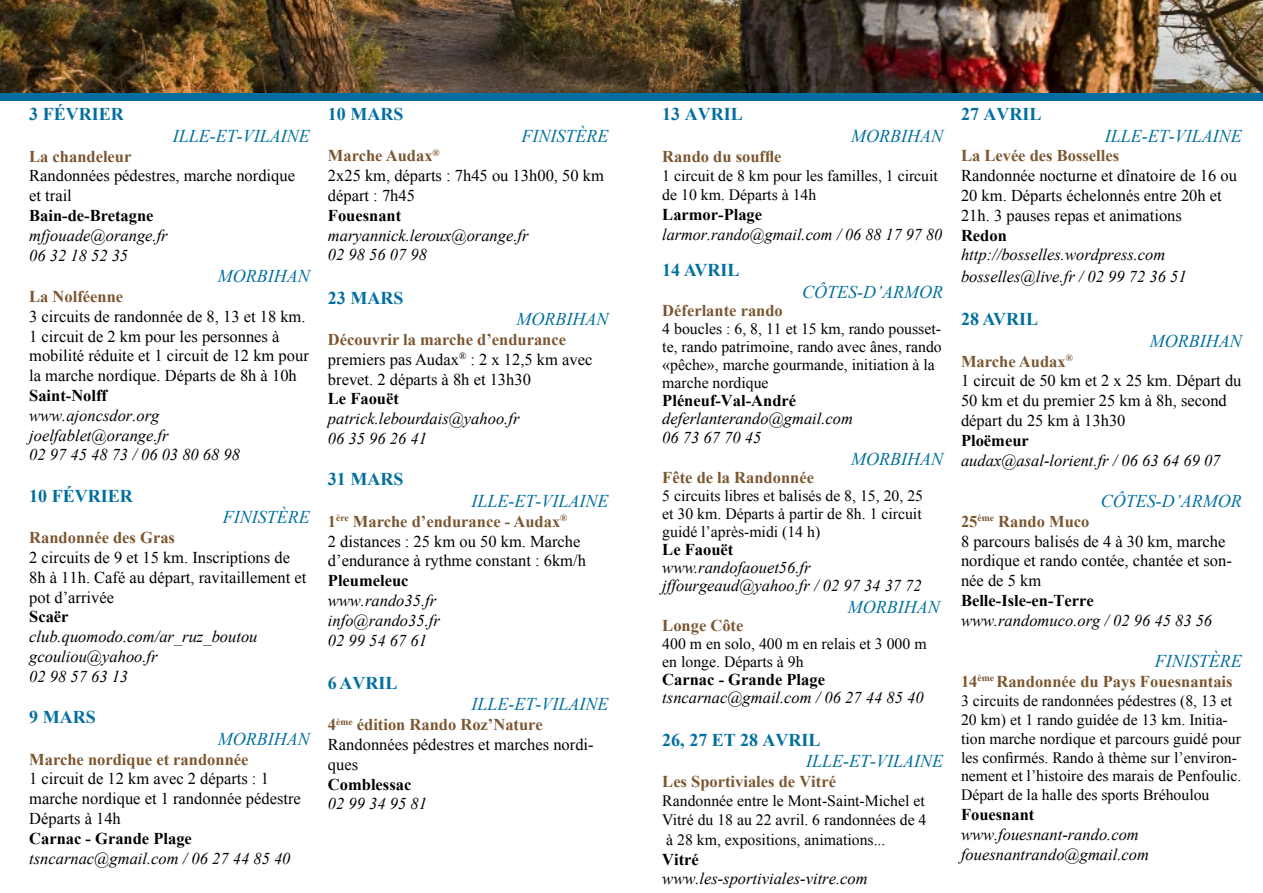
<style>
.page{position:relative;width:1263px;height:893px;background:#fff}
.page>*{position:absolute;margin:0;border:0;box-sizing:border-box;transform-origin:0 0}
.t1{font:italic 18px "Times New Roman";color:#006f9f}
.t2{font:700 18px "Times New Roman";color:#006f9f}
.t3{font:16.5px/19.8px "Times New Roman";color:#000}
.t4{font:italic 16.5px/19.8px "Times New Roman";color:#000}
.t5{font:700 16.5px "Times New Roman";color:#7b5631}
.t6{font:700 16.5px "Times New Roman";color:#000}
.t7{font:15.75px/18px "Times New Roman";color:#000}
.s1{font-weight:700;color:#7b5631}
</style>
<div class="page">
<img style="left:0;top:0;width:1263px;height:93px">
<div style="left:0;top:93px;width:1263px;height:8px;background:#006f9f"></div>
<p class="t2" style="left:29px;top:102px;width:96px">3 février</p>
<p class="t2" style="left:328px;top:101px;width:74px">10 mars</p>
<p class="t2" style="left:662px;top:102px;width:75px">13 avril</p>
<p class="t2" style="left:961px;top:101px;width:75px">27 avril</p>
<p class="t1" style="left:173px;top:123px;width:138px">Ille-et-vilaine</p>
<p class="t5" style="left:29px;top:145px;width:104px">La chandeleur</p>
<p class="t3" style="left:29px;top:166px;width:267px">Randonnées pédestres, marche nordique et trail</p>
<p class="t6" style="left:29px;top:204px;width:126px">Bain-de-Bretagne</p>
<p class="t4" style="left:29px;top:225px;width:140px">mfjouade@orange.fr<br>06 32 18 52 35</p>
<p class="t1" style="left:218px;top:264px;width:93px">morbihan</p>
<p class="t5" style="left:29px;top:285px;width:95px">La Nolféenne</p>
<p class="t3" style="left:29px;top:306px;width:281px">3 circuits de randonnée de 8, 13 et 18 km.<br>1 circuit de 2 km pour les personnes à mobilité réduite et 1 circuit de 12 km pour la marche nordique. Départs de 8h à 10h</p>
<p class="t6" style="left:29px;top:384px;width:81px">Saint-Nolff</p>
<p class="t4" style="left:29px;top:405px;width:212px">www.ajoncsdor.org joelfablet@orange.fr<br>02 97 45 48 73 / 06 03 80 68 98</p>
<p class="t2" style="left:29px;top:483px;width:36px">10 FÉVRIER</p>
<p class="t1" style="left:223px;top:505px;width:88px">FINISTère</p>
<p class="t5" style="left:29px;top:526px;width:147px">Randonnée des Gras</p>
<p class="t3" style="left:29px;top:547px;width:279px">2 circuits de 9 et 15 km. Inscriptions de<br>8h à 11h. Café au départ, ravitaillement et pot d’arrivée</p>
<p class="t6" style="left:29px;top:605px;width:41px">Scaër</p>
<p class="t4" style="left:29px;top:626px;width:230px">club.quomodo.com/ar_ruz_boutou gcouliou@yahoo.fr<br>02 98 57 63 13</p>
<p class="t2" style="left:29px;top:705px;width:65px">9 mars</p>
<p class="t1" style="left:218px;top:726px;width:93px">morbihan</p>
<p class="t5" style="left:29px;top:748px;width:221px">Marche nordique et randonnée</p>
<p class="t3" style="left:29px;top:769px;width:273px">1 circuit de 12 km avec 2 départs : 1 marche nordique et 1 randonnée pédestre<br>Départs à 14h</p>
<p class="t6" style="left:29px;top:827px;width:164px">Carnac - Grande Plage</p>
<p class="t4" style="left:29px;top:848px;width:263px">tsncarnac@gmail.com / 06 27 44 85 40</p>
<p class="t1" style="left:522px;top:123px;width:88px">Finis tère</p>
<p class="t3" style="left:328px;top:146px;width:277px"><span class="s1">Marche Audax</span><sup>®<br></sup>2x25 km, départs : 7h45 ou 13h00, 50 km départ : 7h45</p>
<p class="t6" style="left:328px;top:204px;width:75px">Fouesnant</p>
<p class="t4" style="left:328px;top:225px;width:202px">maryannick.leroux@orange.fr<br>02 98 56 07 98</p>
<p class="t2" style="left:328px;top:285px;width:74px">23 mars</p>
<p class="t1" style="left:517px;top:307px;width:93px">morbihan</p>
<p class="t3" style="left:328px;top:329px;width:266px"><span class="s1">Découvrir la marche d’endurance </span>premiers pas Audax<sup>®</sup> : 2 x 12,5 km avec brevet. 2 départs à 8h et 13h30</p>
<p class="t6" style="left:328px;top:387px;width:73px">Le Faouët</p>
<p class="t4" style="left:328px;top:408px;width:193px">patrick.lebourdais@yahoo.fr<br>06 35 96 26 41</p>
<p class="t2" style="left:328px;top:467px;width:74px">31 mars</p>
<p class="t1" style="left:472px;top:488px;width:138px">Ille-et-vilaine</p>
<p class="t3" style="left:328px;top:511px;width:259px"><span class="s1">1</span><sup>ère</sup> <span class="s1">Marche d’endurance - Audax</span><sup>®<br></sup>2 distances : 25 km ou 50 km. Marche d’endurance à rythme constant : 6km/h</p>
<p class="t6" style="left:328px;top:569px;width:82px">Pleumeleuc</p>
<p class="t4" style="left:328px;top:590px;width:114px">www.rando35.fr info@rando35.fr<br>02 99 54 67 61</p>
<p class="t2" style="left:328px;top:670px;width:64px">6 avril</p>
<p class="t1" style="left:472px;top:692px;width:138px">Ille-et-vilaine</p>
<p class="t3" style="left:328px;top:714px;width:267px"><span class="s1">4</span><sup>ème</sup> <span class="s1">édition Rando Roz’Nature<br></span>Randonnées pédestres et marches nordi&shy;ques</p>
<p class="t6" style="left:328px;top:773px;width:85px">Comblessac</p>
<p class="t4" style="left:328px;top:794px;width:100px">02 99 34 95 81</p>
<p class="t1" style="left:851px;top:123px;width:93px">morbihan</p>
<p class="t5" style="left:662px;top:145px;width:121px">Rando du souffle</p>
<p class="t7" style="left:662px;top:165px;width:277px;line-height:19.8px">1 circuit de 8 km pour les familles, 1 circuit de 10 km. Départs à 14h</p>
<p class="t6" style="left:662px;top:203px;width:101px">Larmor-Plage</p>
<p class="t4" style="left:662px;top:224px;width:281px">larmor.rando@gmail.com / 06 88 17 97 80</p>
<p class="t2" style="left:662px;top:257px;width:72px">14 avril</p>
<p class="t1" style="left:802px;top:279px;width:142px">côtes-d’armor</p>
<p class="t5" style="left:662px;top:299px;width:122px">Déferlante rando</p>
<p class="t7" style="left:662px;top:319px;width:281px">4 boucles : 6, 8, 11 et 15 km, rando pousset&shy;te, rando patrimoine, rando avec ânes, rando «pêche», marche gourmande, initiation à la marche nordique</p>
<p class="t6" style="left:662px;top:389px;width:135px">Pléneuf-Val-André</p>
<p class="t4" style="left:662px;top:408px;width:192px">deferlanterando@gmail.com<br>06 73 67 70 45</p>
<p class="t1" style="left:851px;top:447px;width:93px">morbihan</p>
<p class="t5" style="left:662px;top:466px;width:153px">Fête de la Randonnée</p>
<p class="t7" style="left:662px;top:486px;width:262px;text-align:justify">5 circuits libres et balisés de 8, 15, 20, 25 et 30 km. Départs à partir de 8h. 1 circuit guidé l’après-midi (14 h)</p>
<p class="t6" style="left:662px;top:538px;width:73px">Le Faouët</p>
<p class="t4" style="left:662px;top:558px;width:261px;line-height:18px">www.randofaouet56.fr jffourgeaud@yahoo.fr / 02 97 34 37 72</p>
<p class="t1" style="left:848px;top:594px;width:93px">morbihan</p>
<p class="t5" style="left:662px;top:614px;width:83px">Longe Côte</p>
<p class="t7" style="left:662px;top:634px;width:266px">400 m en solo, 400 m en relais et 3 000 m en longe. Départs à 9h</p>
<p class="t6" style="left:662px;top:668px;width:164px">Carnac - Grande Plage</p>
<p class="t4" style="left:662px;top:687px;width:263px">tsncarnac@gmail.com / 06 27 44 85 40</p>
<p class="t2" style="left:662px;top:727px;width:113px">26, 27 et 28 AVRI</p>
<p class="t2" style="left:808px;top:727px;width:14px">L</p>
<p class="t1" style="left:806px;top:749px;width:138px">Ille-et-vilaine</p>
<p class="t5" style="left:662px;top:770px;width:175px">Les Sportiviales de Vitré</p>
<p class="t7" style="left:662px;top:791px;width:266px;line-height:19.4px;text-align:justify">Randonnée entre le Mont-Saint-Michel et Vitré du 18 au 22 avril. 6 randonnées de 4 à 28 km, expositions, animations...</p>
<p class="t6" style="left:662px;top:848px;width:38px">Vitré</p>
<p class="t4" style="left:662px;top:869px;width:207px">www.les-sportiviales-vitre.com</p>
<p class="t1" style="left:1105px;top:123px;width:138px">Ille-et-vilaine</p>
<p class="t5" style="left:961px;top:144px;width:160px">La Levée des Bosselles</p>
<p class="t3" style="left:961px;top:165px;width:277px">Randonnée nocturne et dînatoire de 16 ou<br>20 km. Départs échelonnés entre 20h et<br>21h. 3 pauses repas et animations</p>
<p class="t6" style="left:961px;top:224px;width:47px">Redon</p>
<p class="t4" style="left:961px;top:244px;width:227px;line-height:21.6px">http://bosselles.wordpress.com bosselles@live.fr / 02 99 72 36 51</p>
<p class="t2" style="left:961px;top:307px;width:72px">28 avril</p>
<p class="t1" style="left:1150px;top:328px;width:93px">Morbihan</p>
<p class="t3" style="left:961px;top:351px;width:282px"><span class="s1">Marche Audax</span><sup>®<br></sup>1 circuit de 50 km et 2 x 25 km. Départ du<br>50 km et du premier 25 km à 8h, second départ du 25 km à 13h30</p>
<p class="t6" style="left:961px;top:429px;width:69px">Ploëmeur</p>
<p class="t4" style="left:961px;top:450px;width:261px">audax@asal-lorient.fr / 06 63 64 69 07</p>
<p class="t1" style="left:1101px;top:488px;width:142px">côtes-d’armor</p>
<p class="t3" style="left:961px;top:511px;width:272px"><span class="s1">25</span><sup>ème</sup> <span class="s1">Rando Muco<br></span>8 parcours balisés de 4 à 30 km, marche nordique et rando contée, chantée et son&shy;née de 5 km</p>
<p class="t6" style="left:961px;top:589px;width:134px">Belle-Isle-en-Terre</p>
<p class="t4" style="left:961px;top:610px;width:253px">www.randomuco.org / 02 96 45 83 56</p>
<p class="t1" style="left:1155px;top:649px;width:88px">finis tère</p>
<p class="t5" style="left:961px;top:670px;width:273px">14<sup>ème</sup> Randonnée du Pays Fouesnantais</p>
<p class="t7" style="left:961px;top:691px;width:282px;line-height:18.9px">3 circuits de randonnées pédestres (8, 13 et 20 km) et 1 rando guidée de 13 km. Initia&shy;tion marche nordique et parcours guidé pour les confirmés. Rando à thème sur l’environ&shy;nement et l’histoire des marais de Penfoulic.<br>Départ de la halle des sports Bréhoulou</p>
<p class="t6" style="left:961px;top:803px;width:75px">Fouesnant</p>
<p class="t4" style="left:961px;top:824px;width:189px">www.fouesnant-rando.com fouesnantrando@gmail.com</p>
</div>
